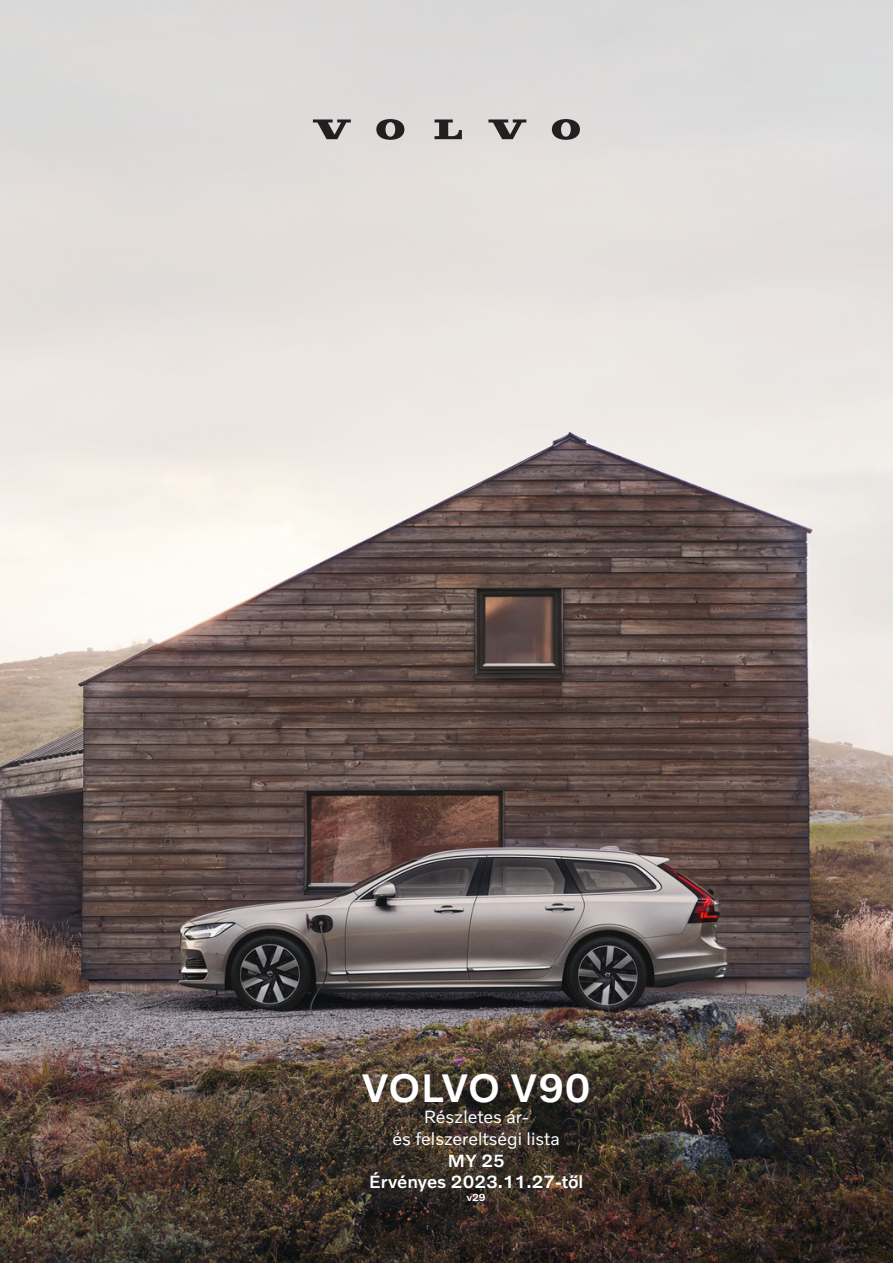
<style>
.page{position:relative;width:893px;height:1263px;background:#fff}
.page>*{position:absolute;margin:0;border:0;box-sizing:border-box;transform-origin:0 0}
.t1{font:500 40.5px "Volvo Novum";letter-spacing:.005em;color:#fff}
.t2{font:18px "Volvo Novum";color:#fff}
.t3{font:500 18px/21.6px "Volvo Novum";color:#fff;text-align:center}
.t4{font:500 10.5px "Volvo Novum";color:#fff}
</style>
<div class="page">
<img style="left:0;top:0;width:893px;height:1263px">
<svg style="left:313px;top:119px;width:38px;height:20px"></svg>
<svg style="left:435px;top:119px;width:27px;height:20px"></svg>
<svg style="left:376px;top:119px;width:28px;height:21px"></svg>
<svg style="left:488px;top:119px;width:38px;height:20px"></svg>
<svg style="left:552px;top:119px;width:28px;height:21px"></svg>
<p class="t1" style="left:362px;top:1062px;width:230px">VOLVO V90</p>
<p class="t2" style="left:424px;top:1106px;width:106px">Részletes ár-</p>
<p class="t2" style="left:393px;top:1127px;width:169px">és felszereltségi lista</p>
<p class="t3" style="left:369px;top:1149px;width:216px">MY 25<br>Érvényes 2023.11.27-től</p>
<p class="t4" style="left:467px;top:1190px;width:21px">v29</p>
</div>
